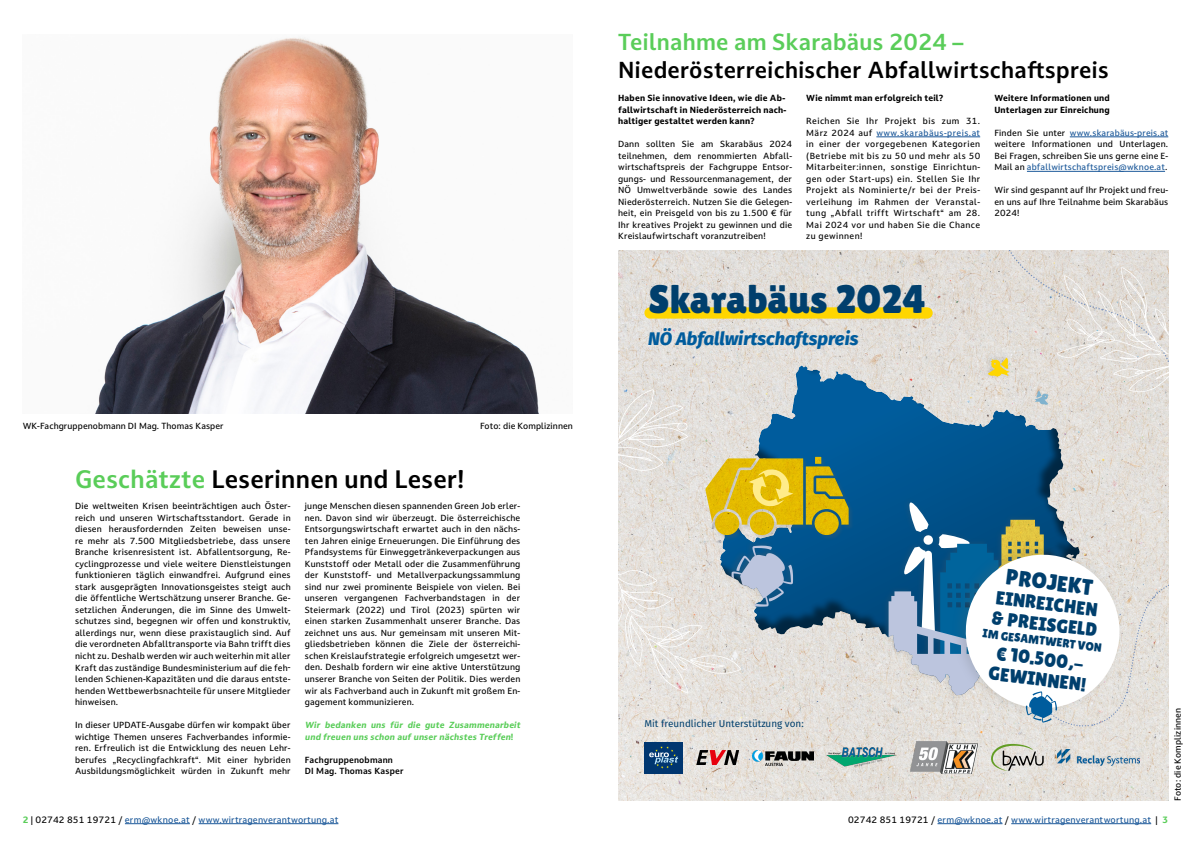
<style>
.page{position:relative;width:1191px;height:842px;background:#fff}
.page>*{position:absolute;margin:0;border:0;box-sizing:border-box;transform-origin:0 0}
.t1{font:39.7px "Lilita One";color:#003f6d}
.t2{font:700 24px "Darkmode Darkmode On";letter-spacing:.01em;color:#000}
.t3{font:22.1px "Lilita One";color:#003f6d}
.t4{font:700 22px "Darkmode Darkmode On";letter-spacing:.01em;color:#000}
.t5{font:700 22px "Darkmode Darkmode On";letter-spacing:.01em;color:#5acd59}
.t6{font:18.9px/20.5px "Lilita One";color:#003f6d}
.t7{font:italic 800 18.2px "Fira Sans";color:#005c9d}
.t8{font:12px "Lilita One";color:#003f6d}
.t9{font:9.9px "Fira Sans";color:#003f6d}
.t10{font:500 8.8px "Darkmode Darkmode On";letter-spacing:.02em;color:#1b5899}
.t11{font:500 8.4px/11.5px "Darkmode Darkmode On";letter-spacing:.02em;color:#000;text-align:justify}
.t12{font:8.4px/11.5px "Darkmode Darkmode On X Bold";letter-spacing:.02em;color:#000}
.t13{font:italic 8.4px/11.5px "Darkmode Darkmode On X Bold";color:#5acd59}
.t14{font:700 8.4px/11.5px "Darkmode Darkmode On";letter-spacing:.02em;color:#000}
.s1{color:#5acd59}
.s2{font-style:normal}
.s3{color:#1b5899}
.s4{font-family:"Darkmode Darkmode On X Bold";font-weight:400;color:#5acd59}
.s5{color:#000}
</style>
<div class="page">
<img style="left:95px;top:37px;width:444px;height:377px">
<hr style="left:876px;top:136px;width:104px;height:1px;background:#1b5899">
<hr style="left:1069px;top:136px;width:99px;height:1px;background:#1b5899">
<hr style="left:1027px;top:171px;width:138px;height:1px;background:#1b5899">
<img style="left:618px;top:251px;width:550px;height:550px">
<div style="left:718px;top:363px;width:362px;height:332px;background:#000;opacity:.5"></div>
<div style="left:724px;top:497px;width:323px;height:202px;background:#5d6160;opacity:.21"></div>
<div style="left:724px;top:539px;width:72px;height:72px;background:#005590"></div>
<div style="left:981px;top:352px;width:31px;height:29px;background:#5d6160;opacity:.21"></div>
<div style="left:705px;top:457px;width:149px;height:84px;background:#5d6160;opacity:.21"></div>
<svg style="left:705px;top:457px;width:143px;height:79px;background:#beaf39"></svg>
<svg style="left:618px;top:389px;width:70px;height:84px;background:#e4e0dc"></svg>
<div style="left:644px;top:307px;width:288px;height:12px;background:#ffd600;border-radius:6px"></div>
<svg style="left:888px;top:501px;width:280px;height:227px"></svg>
<svg style="left:618px;top:546px;width:175px;height:147px;background:#cbd0d2"></svg>
<svg style="left:987px;top:251px;width:181px;height:172px;background:#dfdbd5"></svg>
<svg style="left:696px;top:750px;width:43px;height:15px"></svg>
<div style="left:644px;top:742px;width:39px;height:31px;background:#003670"></div>
<svg style="left:649px;top:746px;width:29px;height:23px"></svg>
<img style="left:752px;top:750px;width:61px;height:15px">
<img style="left:1057px;top:750px;width:82px;height:15px">
<svg style="left:991px;top:744px;width:52px;height:28px"></svg>
<img style="left:827px;top:747px;width:70px;height:20px">
<img style="left:910px;top:741px;width:67px;height:33px">
<hr style="left:937px;top:823px;width:65px;height:1px;background:#1b5899">
<hr style="left:1011px;top:823px;width:140px;height:1px;background:#1b5899">
<hr style="left:125px;top:823px;width:65px;height:1px;background:#1b5899">
<hr style="left:199px;top:823px;width:139px;height:1px;background:#1b5899">
<h3 class="t5" style="left:618px;top:27px;width:347px">Teilnahme am Skarabäus 2024 –</h3>
<h3 class="t4" style="left:618px;top:55px;width:492px">Niederösterreichischer Abfallwirtschaftspreis</h3>
<p class="t11" style="left:23px;top:420px;width:203px">WK-Fachgruppenobmann DI Mag. Thomas Kasper</p>
<p class="t11" style="left:480px;top:420px;width:94px">Foto: die Komplizinnen</p>
<h2 class="t2" style="left:75px;top:463px;width:391px"><span class="s1">Geschätzte</span> Leserinnen und Leser!</h2>
<p class="t11" style="left:75px;top:500px;width:217px">Die weltweiten Krisen beeinträchtigen auch Öster&shy;reich und unseren Wirtschaftsstandort. Gerade in diesen herausfordernden Zeiten beweisen unse&shy;re mehr als 7.500 Mitgliedsbetriebe, dass unsere Branche krisenresistent ist. Abfallentsorgung, Re&shy;cyclingprozesse und viele weitere Dienstleistungen funktionieren täglich einwandfrei. Aufgrund eines stark ausgeprägten Innovationsgeistes steigt auch die öffentliche Wertschätzung unserer Branche. Ge&shy;setzlichen Änderungen, die im Sinne des Umwelt&shy;schutzes sind, begegnen wir offen und konstruktiv, allerdings nur, wenn diese praxistauglich sind. Auf die verordneten Abfalltransporte via Bahn trifft dies nicht zu. Deshalb werden wir auch weiterhin mit aller Kraft das zuständige Bundesministerium auf die feh&shy;lenden Schienen-Kapazitäten und die daraus entste&shy;henden Wettbewerbsnachteile für unsere Mitglieder hinweisen.</p>
<p class="t11" style="left:75px;top:719px;width:217px">In dieser UPDATE-Ausgabe dürfen wir kompakt über wichtige Themen unseres Fachverbandes informie&shy;ren. Erfreulich ist die Entwicklung des neuen Lehr&shy;berufes „Recyclingfachkraft“. Mit einer hybriden Ausbildungsmöglichkeit würden in Zukunft mehr</p>
<p class="t11" style="left:305px;top:500px;width:217px">junge Menschen diesen spannenden Green Job erler&shy;nen. Davon sind wir überzeugt. Die österreichische Entsorgungswirtschaft erwartet auch in den nächs&shy;ten Jahren einige Erneuerungen. Die Einführung des Pfandsystems für Einweggetränkeverpackungen aus Kunststoff oder Metall oder die Zusammenführung der Kunststoff- und Metallverpackungssammlung sind nur zwei prominente Beispiele von vielen. Bei unseren vergangenen Fachverbandstagen in der Steiermark (2022) und Tirol (2023) spürten wir einen starken Zusammenhalt unserer Branche. Das zeichnet uns aus. Nur gemeinsam mit unseren Mit&shy;gliedsbetrieben können die Ziele der österreichi&shy;schen Kreislaufstrategie erfolgreich umgesetzt wer&shy;den. Deshalb fordern wir eine aktive Unterstützung unserer Branche von Seiten der Politik. Dies werden wir als Fachverband auch in Zukunft mit großem En&shy;gagement kommunizieren.</p>
<p class="t13" style="left:305px;top:719px;width:219px">Wir bedanken uns für die gute Zusammenarbeit und freuen uns schon auf unser nächstes Treffen<span class="s2">!</span></p>
<p class="t14" style="left:305px;top:753px;width:100px">Fachgruppenobmann<br>DI Mag. Thomas Kasper</p>
<p class="t12" style="left:618px;top:92px;width:170px">Haben Sie innovative Ideen, wie die Ab&shy;fallwirtschaft in Niederösterreich nach&shy;haltiger gestaltet werden kann?</p>
<p class="t11" style="left:618px;top:138px;width:175px">Dann sollten Sie am Skarabäus 2024 teilnehmen, dem renommierten Abfall&shy;wirtschaftspreis der Fachgruppe Entsor&shy;gungs- und Ressourcenmanagement, der NÖ Umweltverbände sowie des Landes Niederösterreich. Nutzen Sie die Gelegen&shy;heit, ein Preisgeld von bis zu 1.500 € für Ihr kreatives Projekt zu gewinnen und die Kreislaufwirtschaft voranzutreiben!</p>
<p class="t12" style="left:806px;top:92px;width:138px">Wie nimmt man erfolgreich teil?</p>
<p class="t11" style="left:806px;top:115px;width:175px">Reichen Sie Ihr Projekt bis zum 31.<br>März 2024 auf <span class="s3">www.skarabäus-preis.at </span>in einer der vorgegebenen Kategorien (Betriebe mit bis zu 50 und mehr als 50<br>Mitarbeiter:innen, sonstige Einrichtun&shy;gen oder Start-ups) ein. Stellen Sie Ihr Projekt als Nominierte/r bei der Preis&shy;verleihung im Rahmen der Veranstal&shy;tung „Abfall trifft Wirtschaft“ am 28.<br>Mai 2024 vor und haben Sie die Chance zu gewinnen!</p>
<p class="t12" style="left:994px;top:92px;width:117px">Weitere Informationen und<br>Unterlagen zur Einreichung</p>
<p class="t11" style="left:994px;top:127px;width:175px">Finden Sie unter <span class="s3">www.skarabäus-preis.at </span>weitere Informationen und Unterlagen.<br>Bei Fragen, schreiben Sie uns gerne eine E-Mail an <span class="s3">abfallwirtschaftspreis@wknoe.at</span>.</p>
<p class="t11" style="left:994px;top:184px;width:175px">Wir sind gespannt auf Ihr Projekt und freu&shy;en uns auf Ihre Teilnahme beim Skarabäus 2024!</p>
<h1 class="t1" style="left:648px;top:276px;width:279px">Skarabäus 2024</h1>
<h3 class="t7" style="left:648px;top:323px;width:212px">NÖ Abfallwirtschaftspreis</h3>
<p class="t9" style="left:644px;top:716px;width:161px">Mit freundlicher Unterstützung von:</p>
<h3 class="t3" style="left:1007px;top:564px;width:89px;rotate:7deg">PROJEKT</h3>
<h3 class="t6" style="left:995px;top:587px;width:108px;rotate:7deg">EINREICHEN &amp; PREISGELD</h3>
<h3 class="t8" style="left:983px;top:626px;width:121px;rotate:7deg">IM GESAMTWERT VON</h3>
<h3 class="t6" style="left:992px;top:642px;width:100px;rotate:7deg">€ 10.500,-<br>GEWINNEN!</h3>
<p class="t11" style="left:1171px;top:801px;width:94px;rotate:-90deg">Foto: die Komplizinnen</p>
<p class="t10" style="left:23px;top:813px;width:317px"><span class="s4">2</span> <span class="s5">| 02742 851 19721 /</span> erm@wknoe.at <span class="s5">/</span> www.wirtragenverantwortung.at</p>
<p class="t10" style="left:848px;top:813px;width:322px"><span class="s5">02742 851 19721 /</span> erm@wknoe.at <span class="s5">/</span> www.wirtragenverantwortung.at <span class="s5">|</span> <span class="s4">3</span></p>
</div>
